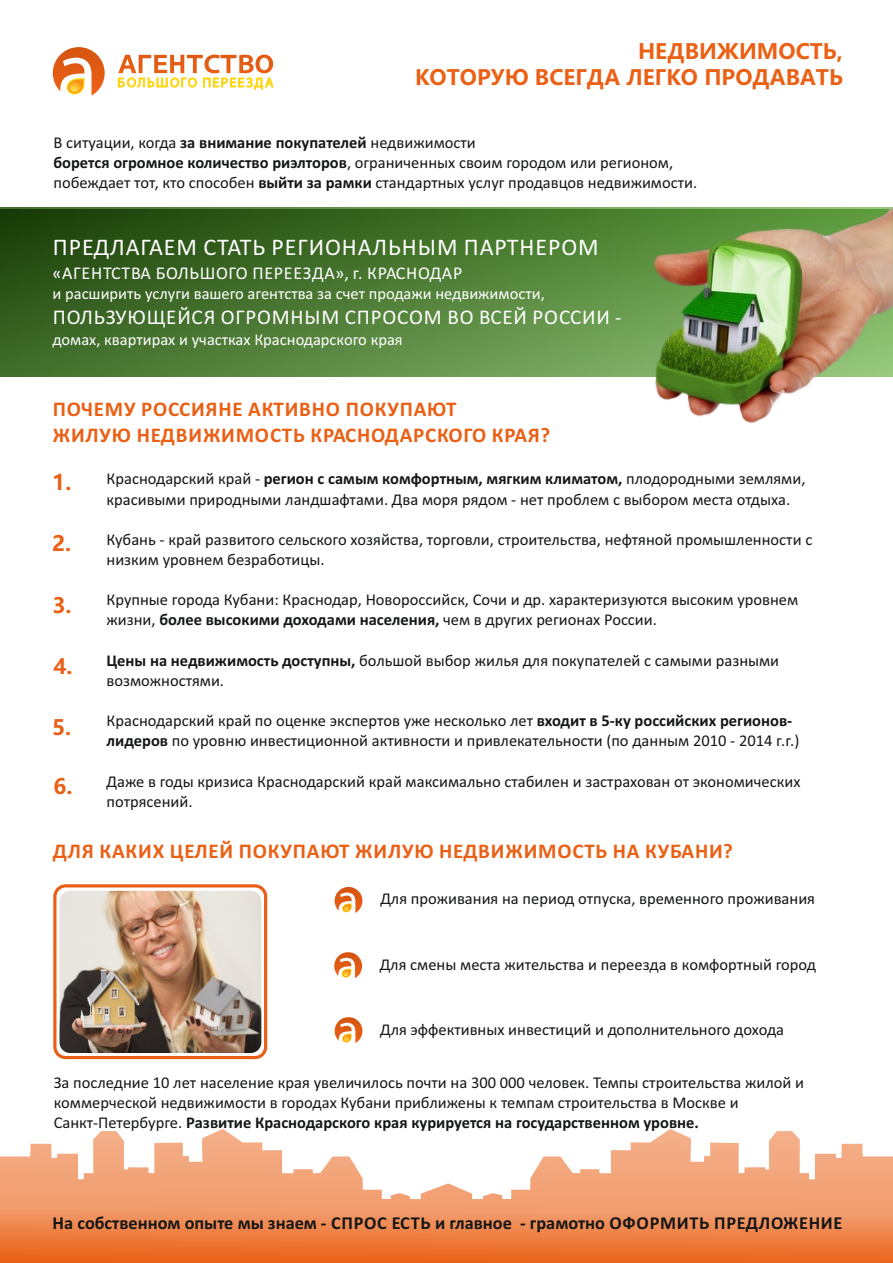
<style>
.page{position:relative;width:893px;height:1263px;background:#fff}
.page>*{position:absolute;margin:0;border:0;box-sizing:border-box;transform-origin:0 0}
.t1{font:24px "Calibri";letter-spacing:.04em;color:#fff}
.t2{font:700 21px/25.7px "Calibri";letter-spacing:.04em;color:#ea6015}
.t3{font:700 21px/26.7px "Microsoft Ya Hei UI";color:#ea6015;text-align:right}
.t4{font:21px "Calibri";letter-spacing:.04em;color:#fff}
.t5{font:700 21px "Microsoft Ya Hei UI";color:#e95f15}
.t6{font:700 18.3px "Calibri";color:#151616}
.t7{font:18px "Calibri";letter-spacing:.04em;color:#fff}
.t8{font:16.5px/20.1px "Calibri";color:#151616}
.t9{font:16.5px "Calibri";color:#fff}
.s1{font-weight:700}
</style>
<div class="page">
<svg style="left:0;top:1129px;width:893px;height:134px"></svg>
<svg style="left:118px;top:55px;width:155px;height:34px"></svg>
<svg style="left:53px;top:47px;width:52px;height:49px"></svg>
<svg style="left:0;top:207px;width:893px;height:169px;background:#487631"></svg>
<img style="left:650px;top:208px;width:243px;height:215px">
<svg style="left:335px;top:887px;width:27px;height:26px"></svg>
<svg style="left:334px;top:952px;width:28px;height:26px"></svg>
<svg style="left:335px;top:1017px;width:27px;height:26px"></svg>
<div style="left:53px;top:884px;width:214px;height:175px;border:3px solid #e95f15;border-radius:11px"></div>
<img style="left:59px;top:891px;width:202px;height:162px;border-radius:11px">
<p class="t3" style="left:415px;top:40px;width:429px">НЕДВИЖИМОСТЬ,<br>КОТОРУЮ ВСЕГДА ЛЕГКО ПРОДАВАТЬ</p>
<p class="t8" style="left:53px;top:134px;width:645px">В ситуации, когда <span class="s1">за внимание покупателей</span> недвижимости<br><span class="s1">борется огромное количество риэлторов</span>, ограниченных своим городом или регионом, побеждает тот, кто способен <span class="s1">выйти за рамки</span> стандартных услуг продавцов недвижимости.</p>
<h1 class="t1" style="left:53px;top:237px;width:547px">ПРЕДЛАГАЕМ СТАТЬ РЕГИОНАЛЬНЫМ ПАРТНЕРОМ</h1>
<p class="t7" style="left:52px;top:265px;width:411px">«АГЕНТСТВА БОЛЬШОГО ПЕРЕЕЗДА», г. КРАСНОДАР</p>
<p class="t9" style="left:52px;top:287px;width:494px">и расширить услуги вашего агентства за счет продажи недвижимости,</p>
<p class="t4" style="left:53px;top:308px;width:570px">ПОЛЬЗУЮЩЕЙСЯ ОГРОМНЫМ СПРОСОМ ВО ВСЕЙ РОССИИ -</p>
<p class="t9" style="left:52px;top:333px;width:352px">домах, квартирах и участках Краснодарского края</p>
<p class="t2" style="left:53px;top:398px;width:499px">ПОЧЕМУ РОССИЯНЕ АКТИВНО ПОКУПАЮТ<br>ЖИЛУЮ НЕДВИЖИМОСТЬ КРАСНОДАРСКОГО КРАЯ?</p>
<p class="t5" style="left:52px;top:473px;width:20px">1.</p>
<p class="t8" style="left:107px;top:470px;width:700px">Краснодарский край - <span class="s1">регион с самым комфортным, мягким климатом,</span> плодородными землями, красивыми природными ландшафтами. Два моря рядом - нет проблем с выбором места отдыха.</p>
<p class="t8" style="left:107px;top:531px;width:707px">Кубань - край развитого сельского хозяйства, торговли, строительства, нефтяной промышленности с низким уровнем безработицы.</p>
<p class="t8" style="left:107px;top:591px;width:693px">Крупные города Кубани: Краснодар, Новороссийск, Сочи и др. характеризуются высоким уровнем жизни, <span class="s1">более высокими доходами населения,</span> чем в других регионах России.</p>
<p class="t8" style="left:107px;top:651px;width:674px"><span class="s1">Цены на недвижимость доступны,</span> большой выбор жилья для покупателей с самыми разными возможностями.</p>
<p class="t8" style="left:107px;top:712px;width:694px">Краснодарский край по оценке экспертов уже несколько лет <span class="s1">входит в 5-ку российских регионов&shy;лидеров</span> по уровню инвестиционной активности и привлекательности (по данным 2010 - 2014 г.г.)</p>
<p class="t8" style="left:107px;top:772px;width:695px">Даже в годы кризиса Краснодарский край максимально стабилен и застрахован от экономических потрясений.</p>
<p class="t2" style="left:53px;top:840px;width:682px">ДЛЯ КАКИХ ЦЕЛЕЙ ПОКУПАЮТ ЖИЛУЮ НЕДВИЖИМОСТЬ НА КУБАНИ?</p>
<p class="t8" style="left:380px;top:889px;width:436px">Для проживания на период отпуска, временного проживания</p>
<p class="t5" style="left:52px;top:534px;width:20px">2.</p>
<p class="t5" style="left:53px;top:596px;width:20px">3.</p>
<p class="t5" style="left:54px;top:656px;width:20px">4.</p>
<p class="t5" style="left:52px;top:718px;width:20px">5.</p>
<p class="t5" style="left:53px;top:777px;width:20px">6.</p>
<p class="t8" style="left:380px;top:956px;width:438px">Для смены места жительства и переезда в комфортный город</p>
<p class="t8" style="left:380px;top:1021px;width:406px">Для эффективных инвестиций и дополнительного дохода</p>
<p class="t8" style="left:54px;top:1074px;width:752px">За последние 10 лет население края увеличилось почти на 300 000 человек. Темпы строительства жилой и коммерческой недвижимости в городах Кубани приближены к темпам строительства в Москве и<br>Санкт-Петербурге. <span class="s1">Развитие Краснодарского края курируется на государственном уровне.</span></p>
<p class="t6" style="left:53px;top:1215px;width:791px">На собственном опыте мы знаем - СПРОС ЕСТЬ и главное - грамотно ОФОРМИТЬ ПРЕДЛОЖЕНИЕ</p>
</div>
